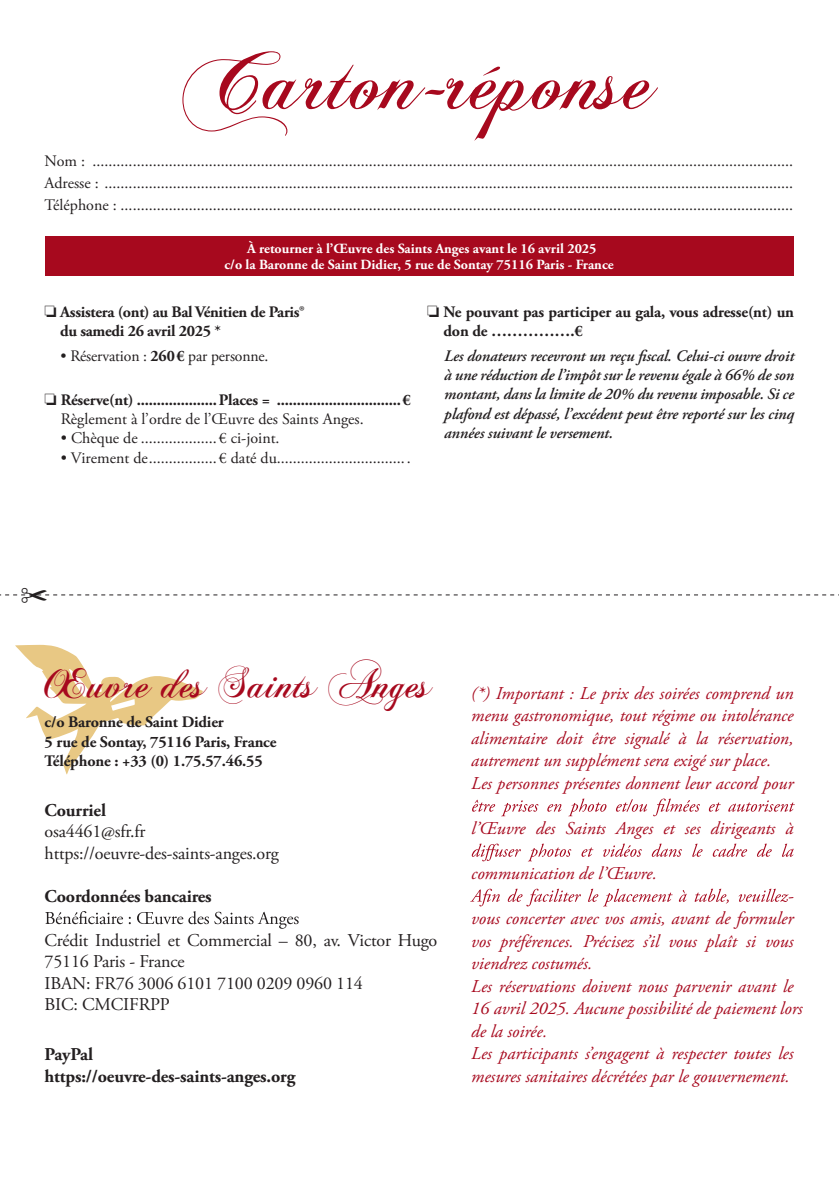
<style>
.page{position:relative;width:839px;height:1193px;background:#fff}
.page>*{position:absolute;margin:0;border:0;box-sizing:border-box;transform-origin:0 0}
.t1{font:91.2px "Chopin Script";color:#a7091e}
.t2{font:44px "Chopin Script";color:#a7091e}
.t3{font:italic 18px/22.6px "Adobe Garamond Pro";color:#a7091e}
.t4{font:18px/21.6px "Adobe Garamond Pro";letter-spacing:-.01em;color:#231f20}
.t5{font:700 18px/21.6px "Adobe Garamond Pro";letter-spacing:-.01em;color:#231f20}
.t6{font:16px/22px "Adobe Garamond Pro";color:#231f20;text-align:justify}
.t7{font:700 16px/19.2px "Adobe Garamond Pro";letter-spacing:-.01em;color:#231f20}
.t8{font:italic 600 16px/19.2px "Adobe Garamond Pro";letter-spacing:-.01em;color:#231f20;text-align:justify}
.t9{font:700 14px/16px "Adobe Garamond Pro";color:#fff;text-align:center}
.s1{font-weight:700}
.s2{font-weight:400}
</style>
<div class="page">
<div style="left:45px;top:236px;width:748px;height:40px;background:#a7091e"></div>
<svg style="left:15px;top:644px;width:188px;height:130px"></svg>
<svg style="left:45px;top:911px;width:253px;height:17px"></svg>
<svg style="left:472px;top:798px;width:322px;height:18px"></svg>
<svg style="left:471px;top:843px;width:322px;height:18px"></svg>
<svg style="left:470px;top:888px;width:323px;height:18px"></svg>
<svg style="left:0;top:594px;width:835px;height:2px"></svg>
<h1 class="t1" style="left:182px;top:23px;width:475px">Carton-réponse</h1>
<p class="t6" style="left:45px;top:150px;width:749px">Nom : ...............................................................................................................................................................................<br>Adresse : ............................................................................................................................................................................<br>Téléphone : ........................................................................................................................................................................</p>
<p class="t9" style="left:224px;top:241px;width:391px">À retourner à l’Œuvre des Saints Anges avant le 16 avril 2025<br>c/o la Baronne de Saint Didier, 5 rue de Sontay 75116 Paris - France</p>
<p class="t7" style="left:60px;top:302px;width:246px;text-indent:-16px">❏ Assistera (ont) au Bal Vénitien de Paris® du samedi 26 avril 2025 *</p>
<p class="t6" style="left:61px;top:345px;width:209px">• Réservation : <span class="s1">260€</span> par personne.</p>
<p class="t7" style="left:61px;top:390px;width:351px;text-indent:-16px">❏ Réserve(nt) ....................Places = ...............................€<br><span class="s2">Règlement à l’ordre de l’Œuvre des Saints Anges.</span></p>
<p class="t6" style="left:61px;top:428px;width:220px">• Chèque de ...................€ ci-joint.</p>
<p class="t6" style="left:61px;top:447px;width:351px">• Virement de.................€ daté du................................ .</p>
<p class="t7" style="left:443px;top:302px;width:352px;text-indent:-16px">❏ Ne pouvant pas participer au gala, vous adresse(nt) un don de …………….€</p>
<p class="t8" style="left:444px;top:347px;width:351px">Les donateurs recevront un reçu fiscal. Celui-ci ouvre droit à une réduction de l’impôt sur le revenu égale à 66% de son montant, dans la limite de 20% du revenu imposable. Si ce plafond est dépassé, l’excédent peut être reporté sur les cinq années suivant le versement.</p>
<h2 class="t2" style="left:45px;top:655px;width:389px">Œuvre des Saints Anges</h2>
<p class="t7" style="left:45px;top:713px;width:233px">c/o Baronne de Saint Didier<br>5 rue de Sontay, 75116 Paris, France<br>Téléphone : +33 (0) 1.75.57.46.55</p>
<p class="t5" style="left:45px;top:799px;width:63px">Courriel</p>
<p class="t4" style="left:45px;top:821px;width:236px">osa4461@sfr.fr https://oeuvre-des-saints-anges.org</p>
<p class="t5" style="left:45px;top:885px;width:168px">Coordonnées bancaires</p>
<p class="t4" style="left:45px;top:929px;width:394px">Crédit Industriel et Commercial – 80, av. Victor Hugo<br>75116 Paris - France<br>IBAN: FR76 3006 6101 7100 0209 0960 114<br>BIC: CMCIFRPP</p>
<p class="t5" style="left:45px;top:1043px;width:252px">PayPal https://oeuvre-des-saints-anges.org</p>
<p class="t3" style="left:471px;top:682px;width:324px">(*) Important : Le prix des soirées comprend un menu gastronomique, tout régime ou intolérance alimentaire doit être signalé à la réservation, autrement un supplément sera exigé sur place.<br>Les personnes présentes donnent leur accord pour</p>
<p class="t3" style="left:471px;top:817px;width:324px">l’Œuvre des Saints Anges et ses dirigeants à</p>
<p class="t3" style="left:471px;top:862px;width:187px">communication de l’Œuvre.</p>
<p class="t3" style="left:471px;top:907px;width:333px">vous concerter avec vos amis, avant de formuler vos préférences. Précisez s’il vous plaît si vous viendrez costumés.<br>Les réservations doivent nous parvenir avant le 16 avril 2025. Aucune possibilité de paiement lors de la soirée.<br>Les participants s’engagent à respecter toutes les mesures sanitaires décrétées par le gouvernement.</p>
</div>
